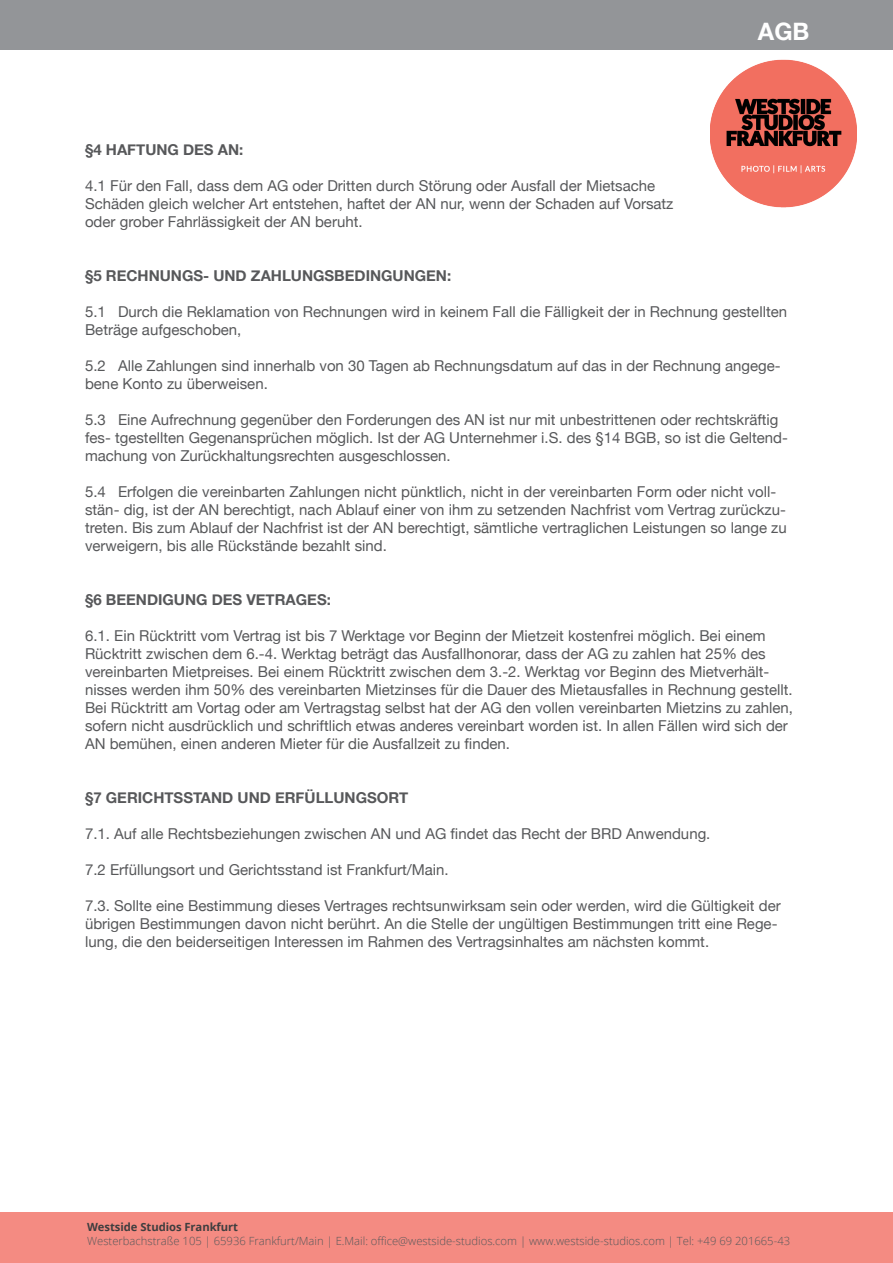
<style>
.page{position:relative;width:893px;height:1263px;background:#fff}
.page>*{position:absolute;margin:0;border:0;box-sizing:border-box;transform-origin:0 0}
.t1{font:700 24px "Helvetica Neue";color:#fff}
.t2{font:15px/18px "Helvetica Neue";color:#57585a}
.t3{font:700 15px "Helvetica Neue";color:#57585a}
.t4{font:300 11.25px "Open Sans";color:#57585a}
.t5{font:700 11.25px "Open Sans";letter-spacing:-.005em;color:#3e3e3f}
</style>
<div class="page">
<div style="left:0;top:0;width:893px;height:50px;background:#939598"></div>
<div style="left:0;top:1212px;width:893px;height:51px;background:#f48b82"></div>
<img style="left:710px;top:60px;width:146px;height:147px">
<h1 class="t1" style="left:758px;top:13px;width:53px">AGB</h1>
<p class="t3" style="left:85px;top:138px;width:160px">§4 HAFTUNG DES AN:</p>
<p class="t2" style="left:85px;top:177px;width:590px">4.1 Für den Fall, dass dem AG oder Dritten durch Störung oder Ausfall der Mietsache<br>Schäden gleich welcher Art entstehen, haftet der AN nur, wenn der Schaden auf Vorsatz oder grober Fahrlässigkeit der AN beruht.</p>
<p class="t3" style="left:85px;top:264px;width:368px">§5 RECHNUNGS- UND ZAHLUNGSBEDINGUNGEN:</p>
<p class="t2" style="left:85px;top:303px;width:704px">5.1 Durch die Reklamation von Rechnungen wird in keinem Fall die Fälligkeit der in Rechnung gestellten<br>Beträge aufgeschoben,</p>
<p class="t2" style="left:85px;top:357px;width:697px">5.2 Alle Zahlungen sind innerhalb von 30 Tagen ab Rechnungsdatum auf das in der Rechnung angege&shy;bene Konto zu überweisen.</p>
<p class="t2" style="left:85px;top:411px;width:704px">5.3 Eine Aufrechnung gegenüber den Forderungen des AN ist nur mit unbestrittenen oder rechtskräftig fes- tgestellten Gegenansprüchen möglich. Ist der AG Unternehmer i.S. des §14 BGB, so ist die Geltend&shy;machung von Zurückhaltungsrechten ausgeschlossen.</p>
<p class="t2" style="left:85px;top:483px;width:703px">5.4 Erfolgen die vereinbarten Zahlungen nicht pünktlich, nicht in der vereinbarten Form oder nicht voll&shy;stän- dig, ist der AN berechtigt, nach Ablauf einer von ihm zu setzenden Nachfrist vom Vertrag zurückzu&shy;treten. Bis zum Ablauf der Nachfrist ist der AN berechtigt, sämtliche vertraglichen Leistungen so lange zu verweigern, bis alle Rückstände bezahlt sind.</p>
<p class="t3" style="left:85px;top:588px;width:247px">§6 BEENDIGUNG DES VETRAGES:</p>
<p class="t2" style="left:85px;top:627px;width:709px">6.1. Ein Rücktritt vom Vertrag ist bis 7 Werktage vor Beginn der Mietzeit kostenfrei möglich. Bei einem Rücktritt zwischen dem 6.-4. Werktag beträgt das Ausfallhonorar, dass der AG zu zahlen hat 25% des vereinbarten Mietpreises. Bei einem Rücktritt zwischen dem 3.-2. Werktag vor Beginn des Mietverhält&shy;nisses werden ihm 50% des vereinbarten Mietzinses für die Dauer des Mietausfalles in Rechnung gestellt.<br>Bei Rücktritt am Vortag oder am Vertragstag selbst hat der AG den vollen vereinbarten Mietzins zu zahlen, sofern nicht ausdrücklich und schriftlich etwas anderes vereinbart worden ist. In allen Fällen wird sich der AN bemühen, einen anderen Mieter für die Ausfallzeit zu finden.</p>
<p class="t3" style="left:85px;top:786px;width:325px">§7 GERICHTSSTAND UND ERFÜLLUNGSORT</p>
<p class="t2" style="left:85px;top:825px;width:627px">7.1. Auf alle Rechtsbeziehungen zwischen AN und AG findet das Recht der BRD Anwendung.</p>
<p class="t2" style="left:85px;top:861px;width:365px">7.2 Erfüllungsort und Gerichtsstand ist Frankfurt/Main.</p>
<p class="t2" style="left:85px;top:897px;width:697px">7.3. Sollte eine Bestimmung dieses Vertrages rechtsunwirksam sein oder werden, wird die Gültigkeit der übrigen Bestimmungen davon nicht berührt. An die Stelle der ungültigen Bestimmungen tritt eine Rege&shy;lung, die den beiderseitigen Interessen im Rahmen des Vertragsinhaltes am nächsten kommt.</p>
<p class="t5" style="left:87px;top:1219px;width:152px">Westside Studios Frankfurt</p>
<p class="t4" style="left:87px;top:1233px;width:704px">Westerbachstraße 105 | 65936 Frankfurt/Main | E.Mail: office@westside-studios.com | www.westside-studios.com | Tel: +49 69 201665-43</p>
</div>
